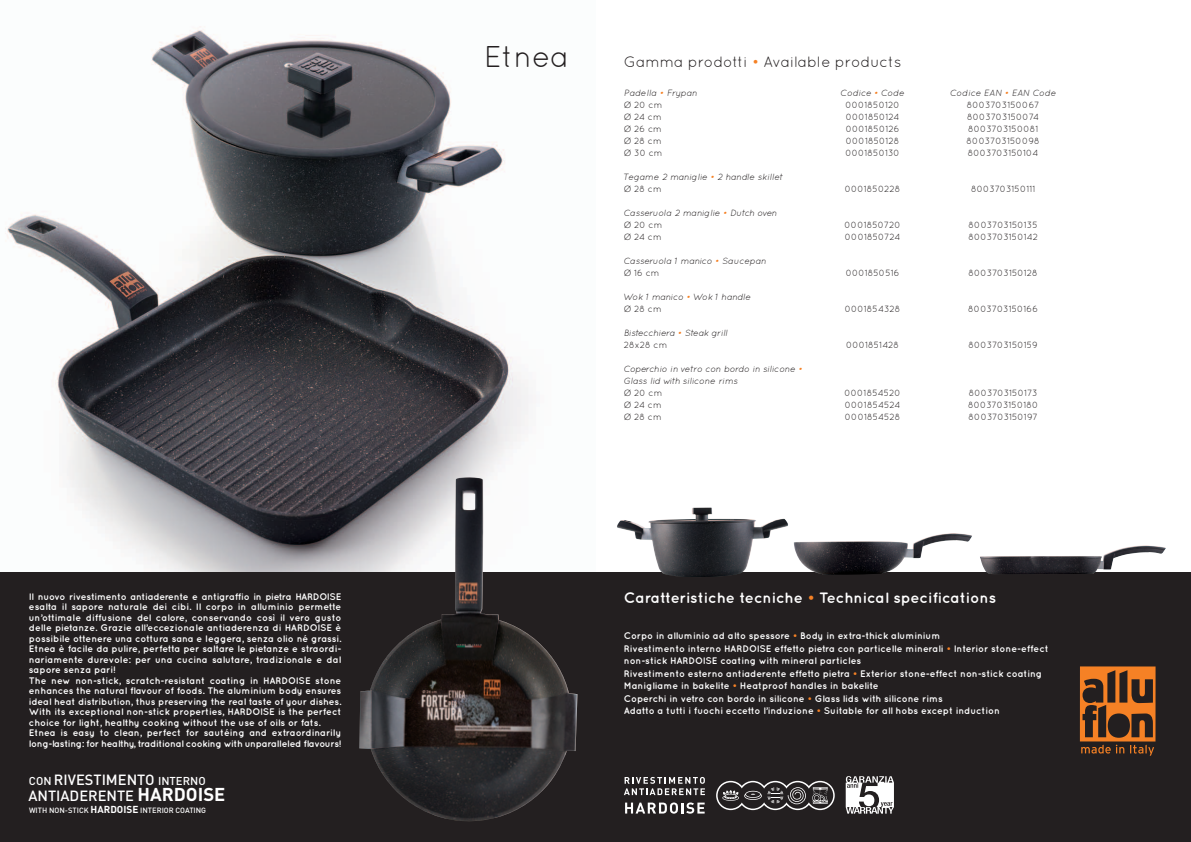
<style>
.page{position:relative;width:1191px;height:842px;background:#fff}
.page>*{position:absolute;margin:0;border:0;box-sizing:border-box;transform-origin:0 0}
.t1{font:30px "Quicksand";color:#231f20}
.t2{font:700 15px "Quicksand";color:#fff}
.t3{font:15px "Quicksand";color:#231f20}
.t4{font:500 14.6px/16.4px "DIN";color:#fff;text-align:center}
.t5{font:500 11.3px "DIN";color:#fff}
.t6{font:700 9.5px/10.5px "Quicksand";color:#fff}
.t7{font:9px/12px "Quicksand";color:#231f20}
.t8{font:italic 9px/12px "Quicksand";color:#231f20}
.t9{font:500 7.6px "DIN";color:#fff}
.s1{font-size:11.3px}
.s2{font-weight:700;font-size:18.4px}
.s3{font-weight:700;font-size:10px}
.s4{color:#f58125}
.s5{font-style:italic}
.s6{font-style:italic;color:#f58125}
.s7{font-style:normal}
</style>
<div class="page">
<img style="left:0;top:26px;width:595px;height:547px">
<div style="left:0;top:573px;width:1191px;height:269px;background:#231f20"></div>
<svg style="left:1080px;top:666px;width:75px;height:90px"></svg>
<img style="left:359px;top:477px;width:218px;height:345px">
<img style="left:616px;top:507px;width:172px;height:70px">
<img style="left:793px;top:533px;width:179px;height:42px">
<img style="left:979px;top:545px;width:186px;height:29px">
<svg style="left:716px;top:781px;width:118px;height:29px"></svg>
<svg style="left:845px;top:776px;width:49px;height:38px"></svg>
<svg style="left:624px;top:777px;width:81px;height:18px"></svg>
<svg style="left:625px;top:802px;width:79px;height:12px"></svg>
<p class="t6" style="left:29px;top:591px;width:314px">Il nuovo rivestimento antiaderente e antigraffio in pietra HARDOISE esalta il sapore naturale dei cibi. Il corpo in alluminio permette un’ottimale diffusione del calore, conservando così il vero gusto delle pietanze. Grazie all’eccezionale antiaderenza di HARDOISE è possibile ottenere una cottura sana e leggera, senza olio né grassi.<br>Etnea è facile da pulire, perfetta per saltare le pietanze e straordi&shy;nariamente durevole: per una cucina salutare, tradizionale e dal sapore senza pari!<br>The new non-stick, scratch-resistant coating in HARDOISE stone enhances the natural flavour of foods. The aluminium body ensures ideal heat distribution, thus preserving the real taste of your dishes.<br>With its exceptional non-stick properties, HARDOISE is the perfect choice for light, healthy cooking without the use of oils or fats.<br>Etnea is easy to clean, perfect for sautéing and extraordinarily long-lasting: for healthy, traditional cooking with unparalleled flavours!</p>
<h3 class="t4" style="left:28px;top:771px;width:198px">RIVESTIMENTO <span class="s1">INTERNO<br></span>ANTIADERENTE <span class="s2">HARDOISE</span></h3>
<p class="t5" style="left:29px;top:773px;width:24px">CON</p>
<p class="t9" style="left:29px;top:806px;width:179px">WITH NON-STICK <span class="s3">HARDOISE</span> INTERIOR COATING</p>
<h1 class="t1" style="left:484px;top:39px;width:87px">Etnea</h1>
<h2 class="t3" style="left:624px;top:53px;width:279px">Gamma prodotti <span class="s4">•</span> Available products</h2>
<p class="t7" style="left:624px;top:87px;width:75px"><span class="s5">Padella</span> <span class="s6">•</span> <span class="s5">Frypan<br></span>Ø 20 cm<br>Ø 24 cm<br>Ø 26 cm<br>Ø 28 cm<br>Ø 30 cm</p>
<p class="t8" style="left:624px;top:171px;width:161px">Tegame 2 maniglie <span class="s4">•</span> 2 handle skillet<br><span class="s7">Ø 28 cm</span></p>
<p class="t8" style="left:624px;top:207px;width:155px">Casseruola 2 maniglie <span class="s4">•</span> Dutch oven<br><span class="s7">Ø 20 cm<br>Ø 24 cm</span></p>
<p class="t8" style="left:624px;top:255px;width:144px">Casseruola 1 manico <span class="s4">•</span> Saucepan<br><span class="s7">Ø 16 cm</span></p>
<p class="t8" style="left:624px;top:291px;width:128px">Wok 1 manico <span class="s4">•</span> Wok 1 handle<br><span class="s7">Ø 28 cm</span></p>
<p class="t8" style="left:624px;top:327px;width:105px">Bistecchiera <span class="s4">•</span> Steak grill<br><span class="s7">28x28 cm</span></p>
<p class="t8" style="left:624px;top:363px;width:180px">Coperchio in vetro con bordo in silicone <span class="s4">•<br></span>Glass lid with silicone rims</p>
<p class="t7" style="left:624px;top:387px;width:40px;text-align:justify">Ø 20 cm Ø 24 cm Ø 28 cm</p>
<p class="t7" style="left:840px;top:87px;width:66px;text-align:center"><span class="s5">Codice</span> <span class="s6">•</span> <span class="s5">Code<br></span>0001850120<br>0001850124<br>0001850126<br>0001850128<br>0001850130</p>
<p class="t7" style="left:844px;top:183px;width:57px">0001850228</p>
<p class="t7" style="left:844px;top:219px;width:58px">0001850720<br>0001850724</p>
<p class="t7" style="left:845px;top:267px;width:55px">0001850516</p>
<p class="t7" style="left:844px;top:303px;width:57px">0001854328</p>
<p class="t7" style="left:846px;top:339px;width:55px">0001851428</p>
<p class="t7" style="left:844px;top:387px;width:58px;text-align:justify">0001854520<br>0001854524<br>0001854528</p>
<p class="t7" style="left:950px;top:87px;width:107px;text-align:center"><span class="s5">Codice EAN</span> <span class="s6">•</span> <span class="s5">EAN Code<br></span>8003703150067<br>8003703150074<br>8003703150081<br>8003703150098<br>8003703150104</p>
<p class="t7" style="left:971px;top:183px;width:66px">8003703150111</p>
<p class="t7" style="left:968px;top:219px;width:71px">8003703150135<br>8003703150142</p>
<p class="t7" style="left:968px;top:267px;width:71px">8003703150128</p>
<p class="t7" style="left:968px;top:303px;width:71px">8003703150166</p>
<p class="t7" style="left:968px;top:339px;width:71px">8003703150159</p>
<p class="t7" style="left:968px;top:387px;width:72px;text-align:justify">8003703150173<br>8003703150180<br>8003703150197</p>
<h2 class="t2" style="left:624px;top:588px;width:374px">Caratteristiche tecniche <span class="s4">•</span> Technical specifications</h2>
<p class="t6" style="left:624px;top:630px;width:426px;line-height:12.5px">Corpo in alluminio ad alto spessore <span class="s4">•</span> Body in extra-thick aluminium<br>Rivestimento interno HARDOISE effetto pietra con particelle minerali <span class="s4">•</span> Interior stone-effect non-stick HARDOISE coating with mineral particles<br>Rivestimento esterno antiaderente effetto pietra <span class="s4">•</span> Exterior stone-effect non-stick coating Manigliame in bakelite <span class="s4">•</span> Heatproof handles in bakelite<br>Coperchi in vetro con bordo in silicone <span class="s4">•</span> Glass lids with silicone rims<br>Adatto a tutti i fuochi eccetto l’induzione <span class="s4">•</span> Suitable for all hobs except induction</p>
</div>
